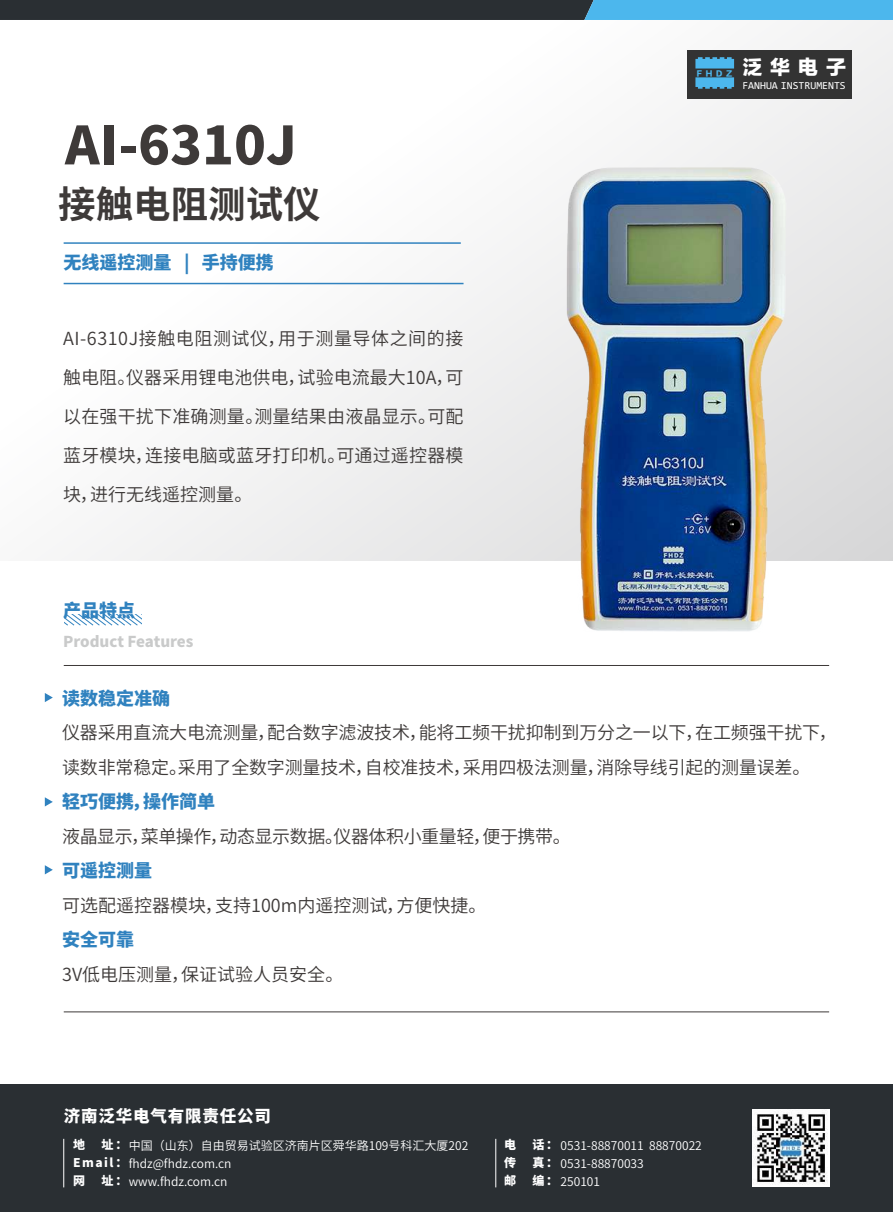
<style>
.page{position:relative;width:893px;height:1212px;background:#fff}
.page>*{position:absolute;margin:0;border:0;box-sizing:border-box;transform-origin:0 0}
.t1{font:800 52.5px "Source Han Sans CN";color:#3e3a39}
.t2{font:700 37.5px "Source Han Sans CN";color:#3e3a39}
.t3{font:19.95px "FZLTTHK GBK1 0";color:#fff}
.t4{font:18px/39px "Source Han Sans CN";letter-spacing:-.01em;color:#3e3a39;text-align:justify}
.t5{font:800 18px "Source Han Sans CN";color:#3082bf}
.t6{font:800 16.5px "Source Han Sans CN";letter-spacing:.05em;color:#fff}
.t7{font:800 15px "Source Han Sans CN";color:#c9caca}
.t8{font:12px/17.5px "Source Han Sans CN";color:#fff}
.t9{font:800 12px/18px "Source Han Sans CN";color:#fff;text-align:justify}
.t10{font:10.8px "FZLTKHK Consolas 1 0";color:#fff}
.t11{font:7.35px "FZLTTHK GBK1 0";color:#4cb7ed}
.s1{font-weight:800}
</style>
<div class="page">
<svg style="left:63px;top:20px;width:830px;height:540px"></svg>
<svg style="left:65px;top:615px;width:76px;height:10px"></svg>
<hr style="left:64px;top:665px;width:765px;height:1px;background:#3e3a39">
<hr style="left:64px;top:1011px;width:765px;height:1px;background:#3e3a39">
<hr style="left:64px;top:242px;width:397px;height:2px;background:#3082bf">
<hr style="left:64px;top:283px;width:399px;height:1px;background:#3082bf">
<div style="left:0;top:1084px;width:893px;height:128px;background:#2a2f33"></div>
<div style="left:688px;top:50px;width:164px;height:48px;background:#333"></div>
<svg style="left:695px;top:57px;width:39px;height:12px"></svg>
<svg style="left:695px;top:77px;width:39px;height:12px"></svg>
<svg style="left:0;top:0;width:893px;height:20px;background:#355d72"></svg>
<hr style="left:63px;top:1139px;width:1px;height:48px;background:#fff">
<hr style="left:495px;top:1139px;width:1px;height:48px;background:#fff">
<img style="left:752px;top:1109px;width:77px;height:77px">
<svg style="left:45px;top:693px;width:8px;height:9px"></svg>
<svg style="left:45px;top:797px;width:8px;height:9px"></svg>
<svg style="left:45px;top:865px;width:8px;height:9px"></svg>
<img style="left:531px;top:135px;width:289px;height:496px">
<h1 class="t1" style="left:65px;top:116px;width:233px">AI-6310J</h1>
<h2 class="t2" style="left:58px;top:183px;width:264px">接触电阻测试仪</h2>
<p class="t5" style="left:64px;top:252px;width:212px">无线遥控测量 | 手持便携</p>
<p class="t4" style="left:63px;top:319px;width:402px">AI-6310J接触电阻测试仪，用于测量导体之间的接触电阻。仪器采用锂电池供电，试验电流最大10A，可以在强干扰下准确测量。测量结果由液晶显示。可配蓝牙模块，连接电脑或蓝牙打印机。可通过遥控器模块，进行无线遥控测量。</p>
<p class="t5" style="left:63px;top:601px;width:73px">产品特点</p>
<p class="t7" style="left:63px;top:633px;width:132px">Product Features</p>
<p class="t11" style="left:697px;top:69px;width:37px">FHDZ</p>
<p class="t3" style="left:742px;top:56px;width:105px">泛华电子</p>
<p class="t10" style="left:742px;top:78px;width:105px">FANHUA INSTRUMENTS</p>
<p class="t5" style="left:62px;top:688px;width:109px">读数稳定准确</p>
<p class="t4" style="left:62px;top:716px;width:776px;line-height:34.5px">仪器采用直流大电流测量，配合数字滤波技术，能将工频干扰抑制到万分之一以下，在工频强干扰下，读数非常稳定。采用了全数字测量技术，自校准技术，采用四极法测量，消除导线引起的测量误差。</p>
<p class="t5" style="left:62px;top:791px;width:154px">轻巧便携，操作简单</p>
<p class="t4" style="left:62px;top:817px;width:510px">液晶显示，菜单操作，动态显示数据。仪器体积小重量轻，便于携带。</p>
<p class="t5" style="left:62px;top:860px;width:91px">可遥控测量</p>
<p class="t4" style="left:62px;top:886px;width:426px">可选配遥控器模块，支持100m内遥控测试，方便快捷。</p>
<p class="t5" style="left:62px;top:929px;width:73px">安全可靠</p>
<p class="t4" style="left:62px;top:955px;width:283px">3V低电压测量，保证试验人员安全。</p>
<p class="t6" style="left:64px;top:1107px;width:209px">济南泛华电气有限责任公司</p>
<p class="t9" style="left:73px;top:1135px;width:13px">地</p>
<p class="t8" style="left:73px;top:1136px;width:397px;text-indent:28px"><span class="s1">址：</span>中国（山东）自由贸易试验区济南片区舜华路109号科汇大厦202<br><span class="s1">Email ：</span>fhdz@fhdz.com.cn<br><span class="s1">网</span></p>
<p class="t8" style="left:102px;top:1172px;width:128px"><span class="s1">址：</span>www.fhdz.com.cn</p>
<p class="t9" style="left:504px;top:1135px;width:13px">电传邮</p>
<p class="t8" style="left:533px;top:1136px;width:171px;line-height:18px"><span class="s1">话：</span> 0531-88870011 88870022<span class="s1">真：</span> 0531-88870033<br><span class="s1">编：</span> 250101</p>
</div>
